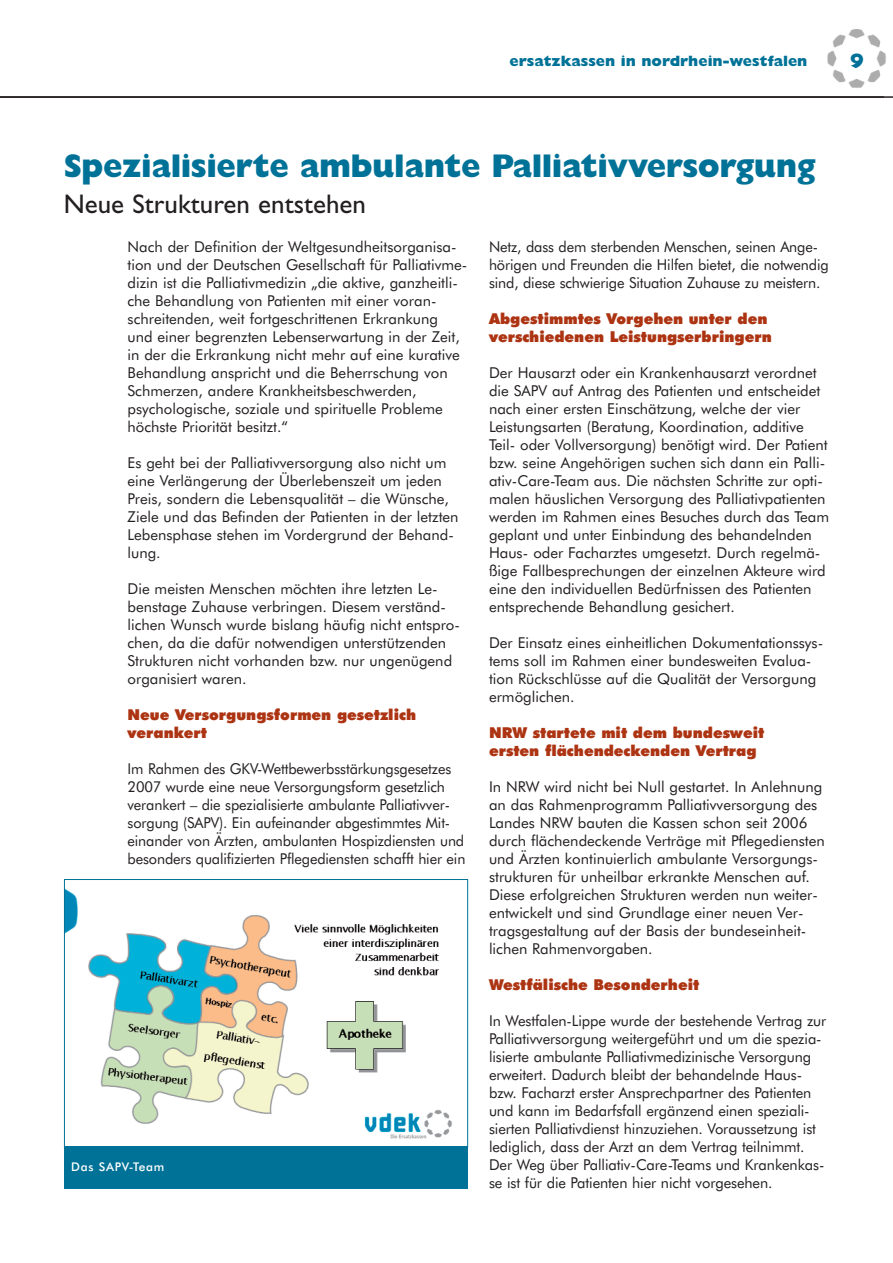
<style>
.page{position:relative;width:893px;height:1263px;background:#fff}
.page>*{position:absolute;margin:0;border:0;box-sizing:border-box;transform-origin:0 0}
.t1{font:800 33px "Gill Sans";letter-spacing:-.015em;color:#007297;scale:.96 1}
.t2{font:27px "Gill Sans";color:#231f20}
.t3{font:800 21px "Gill Sans";color:#007297}
.t4{font:15px/18px "Futura BT";color:#231f20}
.t5{font:900 15px/18px "Futura BT";color:#ad3412}
.t6{font:800 15px "Gill Sans";color:#007297}
.t7{font:500 12px "Futura BT";letter-spacing:.055em;color:#fff}
</style>
<div class="page">
<img style="left:827px;top:29px;width:59px;height:59px">
<hr style="left:0;top:96px;width:893px;height:2px;background:#231f20">
<img style="left:66px;top:889px;width:386px;height:250px">
<div style="left:64px;top:879px;width:404px;height:268px;border:1px solid #007297"></div>
<div style="left:64px;top:1146px;width:404px;height:42px;background:#007297"></div>
<p class="t6" style="left:510px;top:56px;width:299px">ersatzkassen in nordrhein-westfalen</p>
<h3 class="t3" style="left:850px;top:53px;width:16px">9</h3>
<h1 class="t1" style="left:64px;top:154px;width:785px">Spezialisierte ambulante Palliativversorgung</h1>
<h2 class="t2" style="left:64px;top:194px;width:304px">Neue Strukturen entstehen</h2>
<p class="t4" style="left:128px;top:239px;width:341px">Nach der Definition der Weltgesundheitsorganisa&shy;tion und der Deutschen Ge sellschaft für Palliativme&shy;dizin ist die Palliativmedizin „die aktive, ganzheitli&shy;che Behandlung von Patienten mit einer voran&shy;schreitenden, weit fortgeschrittenen Er krankung<br>und einer be grenzten Lebenserwartung in der Zeit, in der die Erkrankung nicht mehr auf eine ku rative Behandlung an spricht und die Beherrschung von Schmerzen, andere Krankheitsbeschwerden, psychologische, soziale und spirituelle Probleme höchste Priorität besitzt.“</p>
<p class="t4" style="left:128px;top:455px;width:333px">Es geht bei der Palliativversorgung also nicht um ei ne Verlängerung der Überlebenszeit um jeden Preis, sondern die Lebensqualität – die Wünsche, Ziele und das Befinden der Patienten in der letzten Lebensphase stehen im Vordergrund der Behand&shy;lung.</p>
<p class="t4" style="left:128px;top:581px;width:334px">Die meisten Menschen möchten ihre letzten Le - bens tage Zuhause verbringen. Diesem verständ&shy;lichen Wunsch wurde bislang häufig nicht entspro&shy;chen, da die dafür notwendigen unterstützenden Strukturen nicht vorhanden bzw. nur ungenügend organisiert waren.</p>
<p class="t5" style="left:128px;top:707px;width:290px">Neue Versorgungsformen gesetzlich verankert</p>
<p class="t4" style="left:128px;top:761px;width:339px">Im Rahmen des GKV-Wettbewerbsstärkungsgesetzes 2007 wurde eine neue Versorgungsform gesetzlich verankert – die spezialisierte ambulante Palliativver&shy;sorgung (SAPV). Ein aufeinander abgestimmtes Mit&shy;einander von Ärzten, ambulanten Hospizdiensten und besonders qualifizierten Pflegediensten schafft hier ein</p>
<p class="t7" style="left:71px;top:1161px;width:94px">Das SAPV-Team</p>
<p class="t4" style="left:489px;top:239px;width:341px">Netz, dass dem sterbenden Menschen, seinen Ange&shy;hörigen und Freunden die Hilfen bietet, die notwendig sind, diese schwierige Situation Zuhause zu meistern.</p>
<p class="t5" style="left:489px;top:311px;width:284px">Abgestimmtes Vorgehen unter den verschiedenen Leistungserbringern</p>
<p class="t4" style="left:489px;top:365px;width:342px">Der Hausarzt oder ein Krankenhausarzt verordnet die SAPV auf Antrag des Patienten und entscheidet nach einer ersten Einschätzung, welche der vier<br>Leis tungsarten (Beratung, Koordination, additive Teil- oder Vollversorgung) benötigt wird. Der Patient bzw. seine Angehörigen suchen sich dann ein Palli&shy;ativ-Care-Team aus. Die nächsten Schritte zur opti&shy;malen häuslichen Versorgung des Palliativpatienten werden im Rahmen eines Besuches durch das Team geplant und unter Einbindung des behandelnden Haus- oder Facharztes umgesetzt. Durch regelmä&shy;ßige Fallbesprechungen der einzelnen Akteure wird eine den individuellen Bedürfnissen des Patienten entsprechende Behandlung gesichert.</p>
<p class="t4" style="left:489px;top:635px;width:336px">Der Einsatz eines einheitlichen Dokumentationssys - tems soll im Rahmen einer bundesweiten Evalua&shy;tion Rückschlüsse auf die Qualität der Versorgung ermöglichen.</p>
<p class="t5" style="left:489px;top:725px;width:277px">NRW startete mit dem bundesweit ersten flächendeckenden Vertrag</p>
<p class="t4" style="left:489px;top:779px;width:337px">In NRW wird nicht bei Null gestartet. In Anlehnung an das Rahmenprogramm Palliativversorgung des Landes NRW bauten die Kassen schon seit 2006 durch flächendeckende Verträge mit Pflegediensten und Ärzten kontinuierlich ambulante Versorgungs&shy;strukturen für unheilbar erkrankte Menschen auf.<br>Diese erfolgreichen Strukturen werden nun weiter&shy;entwickelt und sind Grundlage einer neuen Ver&shy;tragsgestaltung auf der Basis der bundeseinheit&shy;lichen Rahmenvorgaben.</p>
<p class="t5" style="left:489px;top:977px;width:212px">Westfälische Besonderheit</p>
<p class="t4" style="left:489px;top:1013px;width:339px">In Westfalen-Lippe wurde der bestehende Vertrag zur Palliativversorgung weitergeführt und um die spezia - lisierte ambulante Palliativmedizinische Versorgung erweitert. Dadurch bleibt der behandelnde Haus&shy;bzw. Facharzt erster Ansprechpartner des Patienten und kann im Bedarfsfall ergänzend einen speziali&shy;sierten Palliativdienst hinzuziehen. Voraussetzung ist lediglich, dass der Arzt an dem Vertrag teilnimmt.<br>Der Weg über Palliativ-Care-Teams und Krankenkas&shy;se ist für die Patienten hier nicht vorgesehen.</p>
</div>
